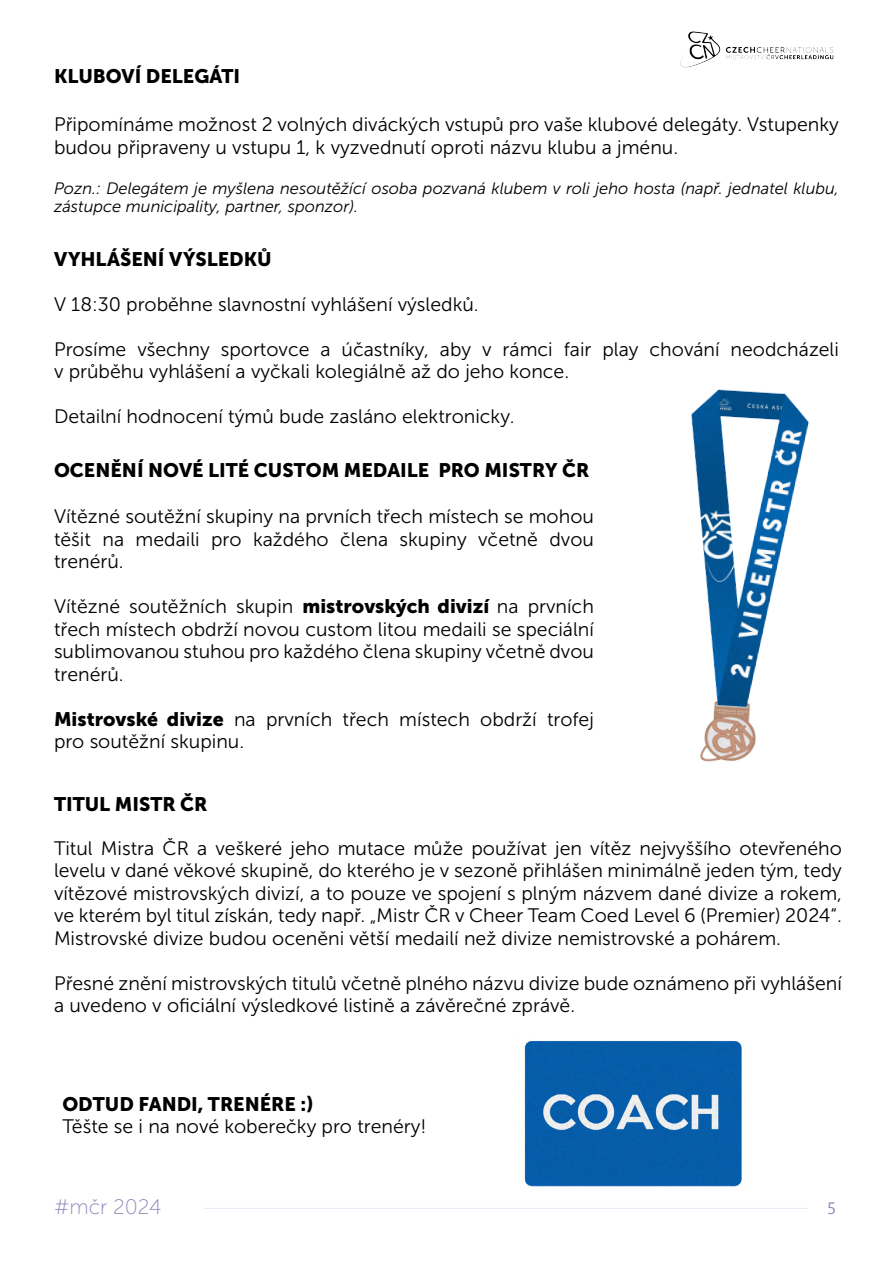
<style>
.page{position:relative;width:893px;height:1263px;background:#fff}
.page>*{position:absolute;margin:0;border:0;box-sizing:border-box;transform-origin:0 0}
.t1{font:21px "Museo Sans 100";color:#8889ba}
.t2{font:19.5px/22.5px "Museo Sans 300";color:#000}
.t3{font:19.5px "Museo Sans 900";color:#000}
.t4{font:italic 16.5px/18px "Museo Sans 300";color:#000}
.t5{font:16.5px "Gadugi";color:#8889ba}
.s1{font-family:"Museo Sans 900"}
</style>
<div class="page">
<hr style="left:204px;top:1208px;width:604px;height:1px;background:#e6e9f6">
<img style="left:680px;top:31px;width:154px;height:37px">
<img style="left:691px;top:389px;width:118px;height:373px">
<img style="left:524px;top:1041px;width:218px;height:146px">
<p class="t3" style="left:54px;top:65px;width:14px">KLUBOVÍ</p>
<p class="t3" style="left:146px;top:65px;width:28px">DELEG</p>
<p class="t3" style="left:209px;top:65px;width:22px">ÁTI</p>
<p class="t2" style="left:54px;top:114px;width:786px">Připomínáme možnost 2 volných diváckých vstupů pro vaše klubové delegáty. Vstupenky budou připraveny u vstupu 1, k vyzvednutí oproti názvu klubu a jménu.</p>
<p class="t4" style="left:54px;top:180px;width:786px">Pozn.: Delegátem je myšlena nesoutěžící osoba pozvaná klubem v roli jeho hosta (např. jednatel klubu, zástupce municipality, partner, sponzor).</p>
<p class="t3" style="left:54px;top:248px;width:89px">VYHLÁŠENÍ</p>
<p class="t3" style="left:169px;top:248px;width:40px">VÝSLED</p>
<p class="t3" style="left:244px;top:248px;width:27px">KŮ</p>
<p class="t2" style="left:54px;top:293px;width:426px">V 18:30 proběhne slavnostní vyhlášení výsledků.</p>
<p class="t2" style="left:54px;top:338px;width:786px">Prosíme všechny sportovce a účastníky, aby v rámci fair play chování neodcházeli v průběhu vyhlášení a vyčkali kolegiálně až do jeho konce.</p>
<p class="t2" style="left:54px;top:405px;width:462px">Detailní hodnocení týmů bude zasláno elektronicky.</p>
<p class="t3" style="left:54px;top:459px;width:537px">OCENĚNÍ NOVÉ LITÉ CUSTOM MEDAILE PRO MISTRY ČR</p>
<p class="t2" style="left:54px;top:505px;width:541px;text-align:justify">Vítězné soutěžní skupiny na prvních třech místech se mohou těšit na medaili pro každého člena skupiny včetně dvou trenérů.</p>
<p class="t2" style="left:54px;top:595px;width:541px;text-align:justify">Vítězné soutěžních skupin <span class="s1">MISTROVSKÝCH DIVIZÍ</span> na prvních třech místech obdrží novou custom litou medaili se speciální sublimovanou stuhou pro každého člena skupiny včetně dvou trenérů.</p>
<p class="t2" style="left:54px;top:708px;width:541px"><span class="s1">MISTROVSKÉ DIVIZE</span> na prvních třech místech obdrží trofej pro soutěžní skupinu.</p>
<p class="t3" style="left:54px;top:793px;width:24px">TITUL</p>
<p class="t3" style="left:115px;top:793px;width:94px">MISTR ČR</p>
<p class="t2" style="left:54px;top:837px;width:789px;text-align:justify">Titul Mistra ČR a veškeré jeho mutace může používat jen vítěz nejvyššího otevřeného levelu v dané věkové skupině, do kterého je v sezoně přihlášen minimálně jeden tým, tedy vítězové mistrovských divizí, a to pouze ve spojení s plným názvem dané divize a rokem, ve kterém byl titul získán, tedy např. „Mistr ČR v Cheer Team Coed Level 6 (Premier) 2024“.<br>Mistrovské divize budou oceněni větší medailí než divize nemistrovské a pohárem.</p>
<p class="t2" style="left:54px;top:972px;width:789px">Přesné znění mistrovských titulů včetně plného názvu divize bude oznámeno při vyhlášení a uvedeno v oficiální výsledkové listině a závěrečné zprávě.</p>
<p class="t3" style="left:62px;top:1092px;width:31px">ODTUD</p>
<p class="t3" style="left:138px;top:1092px;width:13px">FANDI</p>
<p class="t3" style="left:198px;top:1092px;width:24px">, TREN</p>
<p class="t3" style="left:260px;top:1092px;width:55px">ÉRE :)</p>
<p class="t2" style="left:62px;top:1115px;width:366px">Těšte se i na nové koberečky pro trenéry!</p>
<p class="t1" style="left:54px;top:1196px;width:109px">#mčr 2024</p>
<p class="t5" style="left:827px;top:1198px;width:10px">5</p>
</div>
